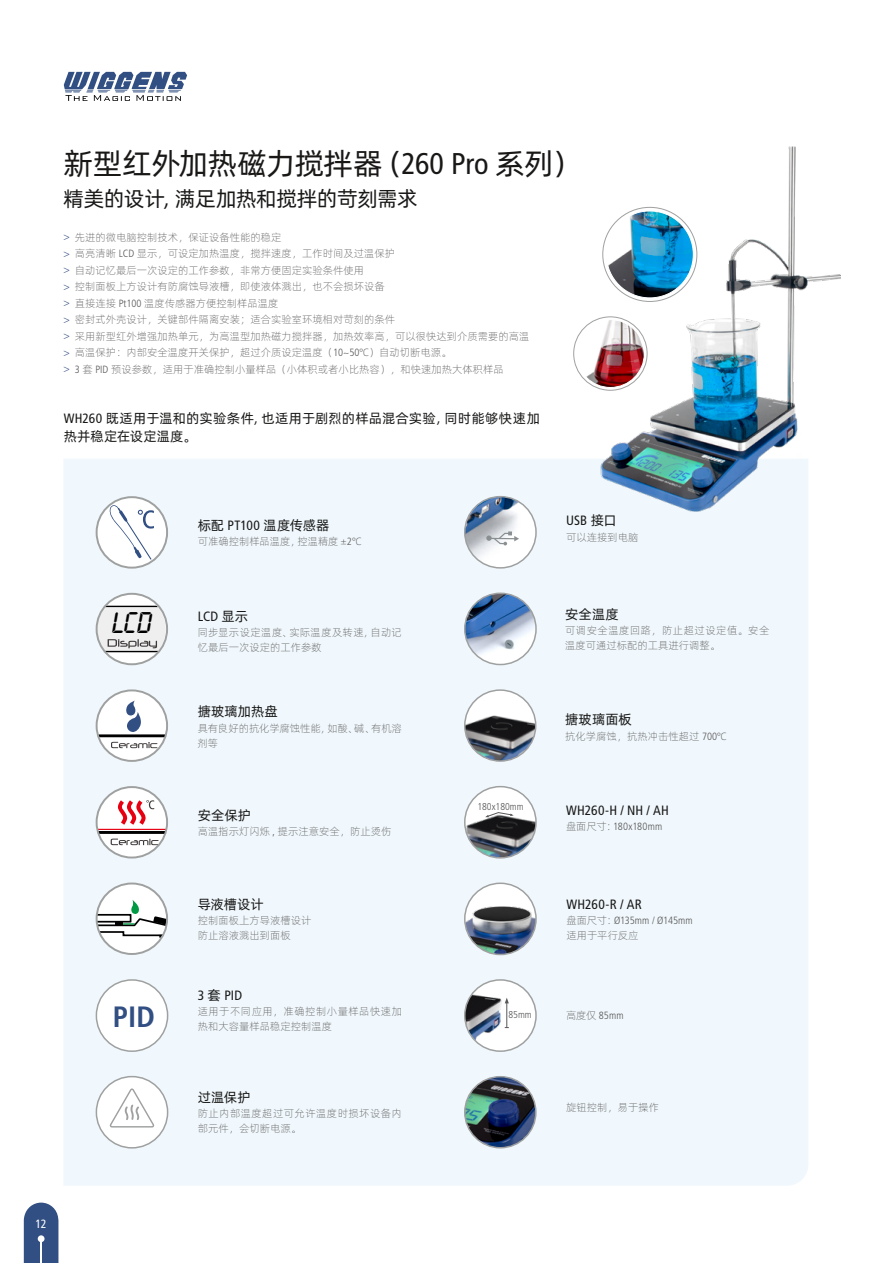
<style>
.page{position:relative;width:893px;height:1263px;background:#fff}
.page>*{position:absolute;margin:0;border:0;box-sizing:border-box;transform-origin:0 0}
.t1{font:31.2px "Lcd D";color:#000}
.W-正文-无项目符号{font:30px "Alibaba Pu Hui Ti";letter-spacing:-.015em;color:#191817}
.t2{font:700 condensed 29.4px "Frutiger LT Std";color:#324f83}
.W-正文-无项目符号-2{font:21px "Alibaba Pu Hui Ti";letter-spacing:-.025em;color:#191817}
.W-正文-无项目符号-3{font:13.5px/18px "Alibaba Pu Hui Ti";letter-spacing:.005em;color:#191817}
.W-正文-无项目符号-4{font:condensed 13.5px "Frutiger LT Std";letter-spacing:.01em;color:#191817}
.t3{font:condensed 12px "Frutiger LT Std";color:#fff}
.W-正文-无项目符号-5{font:300 10.5px/15px "Alibaba Pu Hui Ti";color:#595757}
.W-正文-无项目符号-6{font:300 10.5px/15px "Alibaba Pu Hui Ti";letter-spacing:.045em;color:#595757}
.W-正文-无项目符号-7{font:300 10.5px/15px "Alibaba Pu Hui Ti";letter-spacing:.04em;color:#595757}
.W-正文-无项目符号-8{font:300 condensed 10.5px "Frutiger LT Std";letter-spacing:.015em;color:#595757}
.W-正文-无项目符号-9{font:300 condensed 10.5px "Frutiger LT Std";letter-spacing:-.01em;color:#595757}
.W-正文前段距-无项目符号{font:300 condensed 9.9px "Frutiger LT Std";color:#595757}
.s1{font-family:"Frutiger LT Std";font-stretch:condensed}
.s2{font-family:"Helvetica Neue LT Std";font-stretch:condensed;color:#324f83}
.s3{font-family:"Alibaba Pu Hui Ti";font-stretch:normal}
</style>
<div class="page">
<svg style="left:24px;top:1202px;width:34px;height:61px;background:#415b8c"></svg>
<svg style="left:64px;top:72px;width:123px;height:29px"></svg>
<div style="left:38px;top:1235px;width:7px;height:7px;background:#fff;border-radius:50%"></div>
<hr style="left:40px;top:1241px;width:2px;height:22px;background:#fff">
<div style="left:64px;top:459px;width:744px;height:727px;background:#f0f8fd"></div>
<div style="left:97px;top:497px;width:70px;height:71px;background:#fff;border-radius:50%"></div>
<svg style="left:108px;top:505px;width:46px;height:55px"></svg>
<div style="left:96px;top:496px;width:72px;height:73px;border:2px solid #9fa0a0;border-radius:50%"></div>
<svg style="left:97px;top:594px;width:70px;height:70px"></svg>
<div style="left:107px;top:610px;width:51px;height:27px;background:#efefef"></div>
<div style="left:96px;top:593px;width:72px;height:72px;border:2px solid #9fa0a0;border-radius:50%"></div>
<svg style="left:97px;top:690px;width:70px;height:71px"></svg>
<svg style="left:97px;top:690px;width:70px;height:62px"></svg>
<div style="left:96px;top:689px;width:72px;height:73px;border:2px solid #9fa0a0;border-radius:50%"></div>
<div style="left:97px;top:787px;width:70px;height:70px;background:#fff;border-radius:50%"></div>
<svg style="left:97px;top:787px;width:70px;height:63px"></svg>
<div style="left:96px;top:786px;width:72px;height:72px;border:2px solid #9fa0a0;border-radius:50%"></div>
<div style="left:96px;top:1076px;width:72px;height:72px;background:#fff;border-radius:50%"></div>
<svg style="left:109px;top:1088px;width:46px;height:40px"></svg>
<div style="left:96px;top:1076px;width:72px;height:72px;border:2px solid #9fa0a0;border-radius:50%"></div>
<img style="left:465px;top:883px;width:71px;height:71px;border-radius:36px">
<div style="left:464px;top:882px;width:73px;height:73px;border:2px solid #9fa0a0;border-radius:50%"></div>
<div style="left:465px;top:980px;width:71px;height:71px;background:#fff;border-radius:50%"></div>
<img style="left:465px;top:983px;width:42px;height:68px">
<div style="left:464px;top:979px;width:73px;height:73px;border:2px solid #9fa0a0;border-radius:50%"></div>
<svg style="left:505px;top:998px;width:4px;height:30px"></svg>
<div style="left:465px;top:787px;width:71px;height:71px;background:#fff;border-radius:50%"></div>
<img style="left:465px;top:808px;width:71px;height:50px">
<div style="left:464px;top:786px;width:73px;height:72px;border:2px solid #9fa0a0;border-radius:50%"></div>
<svg style="left:485px;top:812px;width:29px;height:5px"></svg>
<div style="left:465px;top:690px;width:71px;height:71px;background:#fff;border-radius:50%"></div>
<img style="left:465px;top:709px;width:71px;height:52px">
<div style="left:464px;top:689px;width:72px;height:73px;border:2px solid #9fa0a0;border-radius:50%"></div>
<img style="left:465px;top:1077px;width:71px;height:71px;border-radius:36px">
<div style="left:464px;top:1076px;width:73px;height:72px;border:2px solid #9fa0a0;border-radius:50%"></div>
<div style="left:96px;top:980px;width:72px;height:71px;background:#fff;border-radius:50%"></div>
<div style="left:96px;top:979px;width:72px;height:73px;border:2px solid #9fa0a0;border-radius:50%"></div>
<img style="left:465px;top:593px;width:71px;height:71px;border-radius:36px">
<div style="left:464px;top:592px;width:73px;height:73px;border:2px solid #9fa0a0;border-radius:50%"></div>
<img style="left:465px;top:497px;width:71px;height:71px;border-radius:36px">
<div style="left:464px;top:496px;width:73px;height:73px;border:2px solid #9fa0a0;border-radius:50%"></div>
<svg style="left:486px;top:531px;width:33px;height:14px"></svg>
<div style="left:97px;top:883px;width:70px;height:71px;background:#fff;border-radius:50%"></div>
<svg style="left:97px;top:900px;width:70px;height:38px"></svg>
<div style="left:96px;top:882px;width:72px;height:73px;border:2px solid #9fa0a0;border-radius:50%"></div>
<img style="left:587px;top:146px;width:254px;height:382px">
<p class="W-正文-无项目符号" style="left:63px;top:141px;width:518px">新型红外加热磁力搅拌器（<span class="s1">260 Pro</span> 系列）</p>
<p class="W-正文-无项目符号-2" style="left:63px;top:183px;width:355px">精美的设计，满足加热和搅拌的苛刻需求</p>
<p class="W-正文-无项目符号-5" style="left:63px;top:229px;width:219px"><span class="s2">&gt;</span> 先进的微电脑控制技术，保证设备性能的稳定</p>
<p class="W-正文-无项目符号-5" style="left:63px;top:245px;width:333px"><span class="s2">&gt;</span> 高亮清晰 <span class="s1">LCD</span> 显示，可设定加热温度，搅拌速度，工作时间及过温保护</p>
<p class="W-正文-无项目符号-5" style="left:63px;top:262px;width:302px"><span class="s2">&gt;</span> 自动记忆最后一次设定的工作参数，非常方便固定实验条件使用</p>
<p class="W-正文-无项目符号-5" style="left:63px;top:278px;width:323px"><span class="s2">&gt;</span> 控制面板上方设计有防腐蚀导液槽，即使液体溅出，也不会损坏设备</p>
<p class="W-正文-无项目符号-5" style="left:63px;top:295px;width:217px"><span class="s2">&gt;</span> 直接连接 <span class="s1">Pt100</span> 温度传感器方便控制样品温度</p>
<p class="W-正文-无项目符号-5" style="left:63px;top:311px;width:333px"><span class="s2">&gt;</span> 密封式外壳设计，关键部件隔离安装；适合实验室环境相对苛刻的条件</p>
<p class="W-正文-无项目符号-5" style="left:63px;top:328px;width:467px"><span class="s2">&gt;</span> 采用新型红外增强加热单元，为高温型加热磁力搅拌器，加热效率高，可以很快达到介质需要的高温</p>
<p class="W-正文-无项目符号-5" style="left:63px;top:344px;width:390px"><span class="s2">&gt;</span> 高温保护：内部安全温度开关保护，超过介质设定温度（<span class="s1">10~50</span>℃）自动切断电源。</p>
<p class="W-正文-无项目符号-5" style="left:63px;top:361px;width:442px"><span class="s2">&gt;</span> <span class="s1">3</span> 套 <span class="s1">PID</span> 预设参数，适用于准确控制小量样品（小体积或者小比热容），和快速加热大体积样品</p>
<p class="W-正文-无项目符号-3" style="left:64px;top:409px;width:478px"><span class="s1">WH260</span> 既适用于温和的实验条件，也适用于剧烈的样品混合实验，同时能够快速加热并稳定在设定温度。</p>
<p class="t1" style="left:111px;top:607px;width:42px">LCD</p>
<p class="t2" style="left:113px;top:999px;width:43px">PID</p>
<p class="W-正文-无项目符号-3" style="left:198px;top:515px;width:133px">标配 <span class="s1">PT100</span> 温度传感器</p>
<p class="W-正文-无项目符号-5" style="left:198px;top:533px;width:165px">可准确控制样品温度，控温精度 ±<span class="s1">2</span>℃</p>
<p class="W-正文-无项目符号-4" style="left:198px;top:608px;width:52px">LCD <span class="s3">显示</span></p>
<p class="W-正文-无项目符号-5" style="left:198px;top:624px;width:206px">同步显示设定温度、实际温度及转速，自动记忆最后一次设定的工作参数</p>
<p class="W-正文-无项目符号-3" style="left:198px;top:702px;width:81px">搪玻璃加热盘</p>
<p class="W-正文-无项目符号-5" style="left:198px;top:720px;width:206px">具有良好的抗化学腐蚀性能，如酸、碱、有机溶剂等</p>
<p class="W-正文-无项目符号-3" style="left:198px;top:805px;width:55px">安全保护</p>
<p class="W-正文-无项目符号-5" style="left:198px;top:823px;width:195px">高温指示灯闪烁 <span class="s1">,</span> 提示注意安全，防止烫伤</p>
<p class="W-正文-无项目符号-3" style="left:198px;top:894px;width:67px">导液槽设计</p>
<p class="W-正文-无项目符号-5" style="left:198px;top:912px;width:115px">控制面板上方导液槽设计</p>
<p class="W-正文-无项目符号-5" style="left:198px;top:927px;width:94px">防止溶液溅出到面板</p>
<p class="W-正文-无项目符号-4" style="left:198px;top:987px;width:46px">3 <span class="s3">套</span> PID</p>
<p class="W-正文-无项目符号-6" style="left:198px;top:1004px;width:206px">适用于不同应用，准确控制小量样品快速加热和大容量样品稳定控制温度</p>
<p class="W-正文-无项目符号-3" style="left:198px;top:1087px;width:54px">过温保护</p>
<p class="W-正文-无项目符号-7" style="left:198px;top:1105px;width:206px">防止内部温度超过可允许温度时损坏设备内部元件，会切断电源。</p>
<p class="W-正文前段距-无项目符号" style="left:477px;top:801px;width:48px">180x180mm</p>
<p class="W-正文前段距-无项目符号" style="left:508px;top:1009px;width:25px">85mm</p>
<p class="W-正文-无项目符号-4" style="left:566px;top:513px;width:52px">USB <span class="s3">接口</span></p>
<p class="W-正文-无项目符号-5" style="left:566px;top:529px;width:74px">可以连接到电脑</p>
<p class="W-正文-无项目符号-3" style="left:565px;top:604px;width:55px">安全温度</p>
<p class="W-正文-无项目符号-6" style="left:565px;top:622px;width:206px">可调安全温度回路，防止超过设定值。安全温度可通过标配的工具进行调整。</p>
<p class="W-正文-无项目符号-3" style="left:565px;top:710px;width:68px">搪玻璃面板</p>
<p class="W-正文-无项目符号-5" style="left:565px;top:728px;width:163px">抗化学腐蚀，抗热冲击性超过 <span class="s1">700</span>℃</p>
<p class="W-正文-无项目符号-4" style="left:566px;top:802px;width:104px">WH260-H / NH / AH</p>
<p class="W-正文-无项目符号-8" style="left:566px;top:821px;width:98px"><span class="s3">盘面尺寸：</span>180x180mm</p>
<p class="W-正文-无项目符号-4" style="left:566px;top:896px;width:77px">WH260-R / AR</p>
<p class="W-正文-无项目符号-9" style="left:566px;top:914px;width:128px"><span class="s3">盘面尺寸：</span>Ø135mm / Ø145mm</p>
<p class="W-正文-无项目符号-5" style="left:566px;top:927px;width:74px">适用于平行反应</p>
<p class="W-正文-无项目符号-8" style="left:566px;top:1010px;width:59px"><span class="s3">高度仅</span> 85mm</p>
<p class="W-正文-无项目符号-5" style="left:566px;top:1099px;width:94px">旋钮控制，易于操作</p>
<p class="t3" style="left:36px;top:1217px;width:12px">12</p>
</div>
